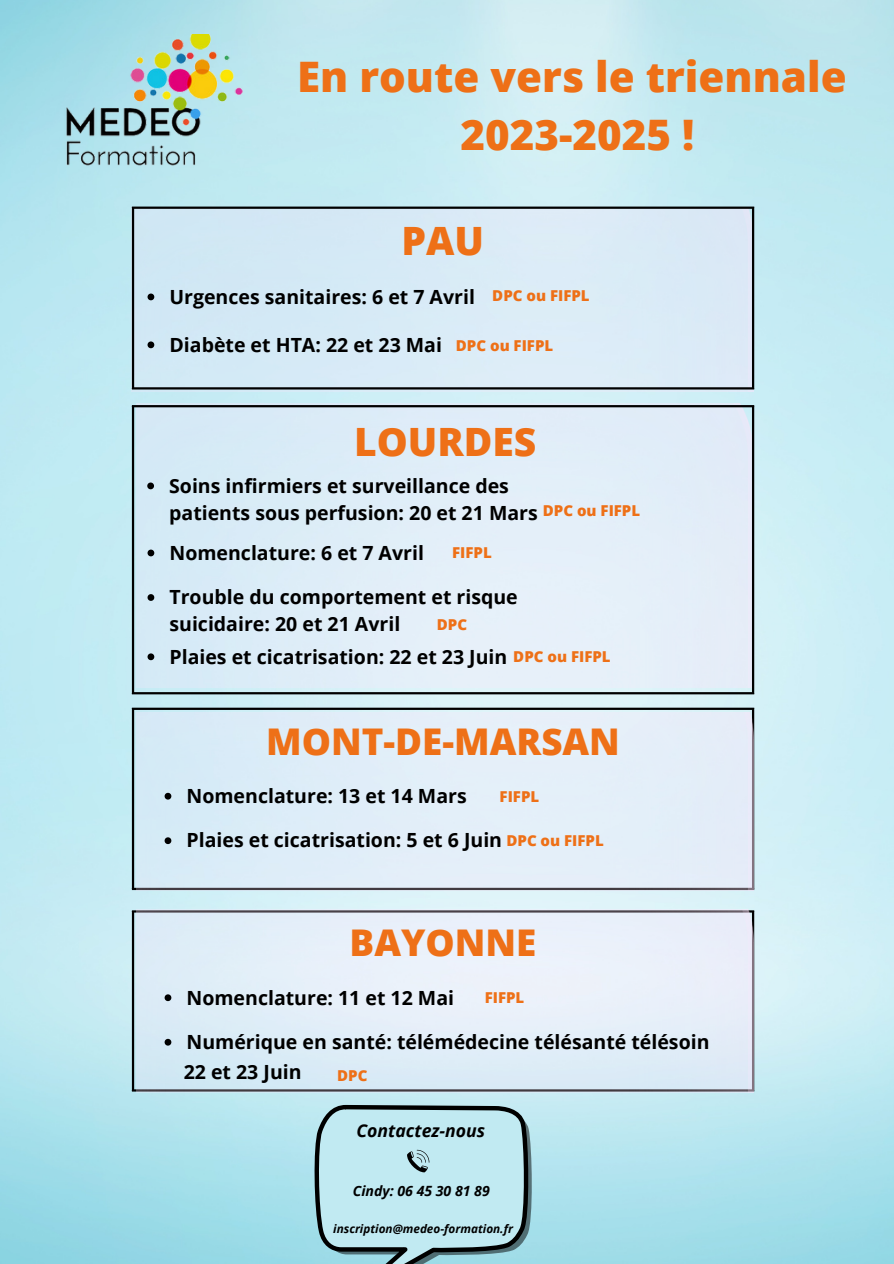
<style>
.page{position:relative;width:894px;height:1264px;background:#fff}
.page>*{position:absolute;margin:0;border:0;box-sizing:border-box;transform-origin:0 0}
.t1{font:800 42px/58.5px "Open Sans";color:#ee7017;text-align:center}
.t2{font:800 39px "Open Sans";color:#ee7017}
.t3{font:800 36.75px "Open Sans";color:#ee7017}
.t4{font:700 19.5px/27px "Open Sans";color:#000}
.t5{font:italic 700 17.55px "Open Sans";color:#000}
.t6{font:800 15px "Open Sans";color:#ee7017}
.t7{font:italic 700 14.1px "Open Sans";color:#000}
.t8{font:italic 700 11.7px "Open Sans";color:#000}
</style>
<div class="page">
<img style="left:0;top:0;width:893px;height:1263px">
<img style="left:45px;top:35px;width:216px;height:151px">
<svg style="left:315px;top:1104px;width:218px;height:159px;background:#aad0d7"></svg>
<img style="left:132px;top:209px;width:621px;height:183px">
<hr style="left:132px;top:710px;width:2px;height:177px;background:#000">
<hr style="left:751px;top:710px;width:3px;height:177px;background:#000">
<hr style="left:132px;top:707px;width:622px;height:3px;background:#000">
<hr style="left:132px;top:887px;width:622px;height:3px;background:#000">
<img style="left:136px;top:712px;width:617px;height:178px">
<img style="left:136px;top:404px;width:617px;height:283px">
<svg style="left:147px;top:482px;width:7px;height:7px"></svg>
<hr style="left:132px;top:209px;width:2px;height:178px;background:#000">
<hr style="left:751px;top:209px;width:3px;height:178px;background:#000">
<hr style="left:132px;top:206px;width:622px;height:3px;background:#000">
<hr style="left:132px;top:387px;width:622px;height:2px;background:#000">
<svg style="left:164px;top:792px;width:7px;height:7px"></svg>
<hr style="left:132px;top:407px;width:2px;height:285px;background:#000">
<hr style="left:751px;top:407px;width:3px;height:285px;background:#000">
<hr style="left:132px;top:405px;width:622px;height:2px;background:#000">
<hr style="left:132px;top:692px;width:622px;height:2px;background:#000">
<svg style="left:147px;top:341px;width:7px;height:7px"></svg>
<svg style="left:147px;top:293px;width:7px;height:7px"></svg>
<svg style="left:147px;top:594px;width:7px;height:7px"></svg>
<svg style="left:147px;top:653px;width:7px;height:7px"></svg>
<svg style="left:164px;top:837px;width:7px;height:7px"></svg>
<hr style="left:132px;top:912px;width:2px;height:177px;background:#000">
<hr style="left:751px;top:912px;width:3px;height:177px;background:#000">
<hr style="left:132px;top:910px;width:622px;height:2px;background:#000">
<hr style="left:132px;top:1089px;width:622px;height:2px;background:#000">
<img style="left:136px;top:909px;width:617px;height:183px">
<svg style="left:164px;top:994px;width:7px;height:7px"></svg>
<svg style="left:164px;top:1038px;width:7px;height:7px"></svg>
<svg style="left:147px;top:549px;width:7px;height:7px"></svg>
<h1 class="t1" style="left:297px;top:46px;width:550px">En route vers le triennale<br>2023-2025 !</h1>
<h2 class="t2" style="left:401px;top:213px;width:84px">PAU</h2>
<p class="t4" style="left:169px;top:282px;width:307px">Urgences sanitaires: 6 et 7 Avril</p>
<p class="t6" style="left:492px;top:285px;width:99px">DPC ou FIFPL</p>
<p class="t6" style="left:456px;top:335px;width:99px">DPC ou FIFPL</p>
<p class="t4" style="left:169px;top:330px;width:274px">Diabète et HTA: 22 et 23 Mai</p>
<h2 class="t2" style="left:354px;top:414px;width:184px">LOURDES</h2>
<p class="t4" style="left:169px;top:471px;width:370px">Soins infirmiers et surveillance des patients sous perfusion: 20 et 21 Mars</p>
<p class="t6" style="left:542px;top:500px;width:99px">DPC ou FIFPL</p>
<p class="t4" style="left:169px;top:538px;width:256px">Nomenclature: 6 et 7 Avril</p>
<p class="t6" style="left:452px;top:542px;width:41px">FIFPL</p>
<p class="t4" style="left:169px;top:583px;width:350px">Trouble du comportement et risque suicidaire: 20 et 21 Avril</p>
<p class="t4" style="left:169px;top:642px;width:339px">Plaies et cicatrisation: 22 et 23 Juin</p>
<p class="t6" style="left:437px;top:614px;width:32px">DPC</p>
<p class="t6" style="left:513px;top:646px;width:99px">DPC ou FIFPL</p>
<h3 class="t3" style="left:266px;top:716px;width:355px">MONT-DE-MARSAN</h3>
<p class="t4" style="left:186px;top:782px;width:282px">Nomenclature: 13 et 14 Mars</p>
<p class="t6" style="left:499px;top:785px;width:41px">FIFPL</p>
<p class="t6" style="left:506px;top:829px;width:99px">DPC ou FIFPL</p>
<p class="t4" style="left:186px;top:826px;width:317px">Plaies et cicatrisation: 5 et 6 Juin</p>
<h3 class="t3" style="left:349px;top:916px;width:188px">BAYONNE</h3>
<p class="t4" style="left:186px;top:983px;width:269px">Nomenclature: 11 et 12 Mai</p>
<p class="t4" style="left:186px;top:1027px;width:524px">Numérique en santé: télémédecine télésanté télésoin</p>
<p class="t6" style="left:484px;top:987px;width:41px">FIFPL</p>
<p class="t4" style="left:184px;top:1057px;width:119px">22 et 23 Juin</p>
<p class="t6" style="left:337px;top:1064px;width:32px">DPC</p>
<p class="t5" style="left:356px;top:1118px;width:130px">Contactez-nous</p>
<p class="t7" style="left:352px;top:1181px;width:138px">Cindy: 06 45 30 81 89</p>
<p class="t8" style="left:333px;top:1219px;width:181px">inscription@medeo-formation.fr</p>
</div>
